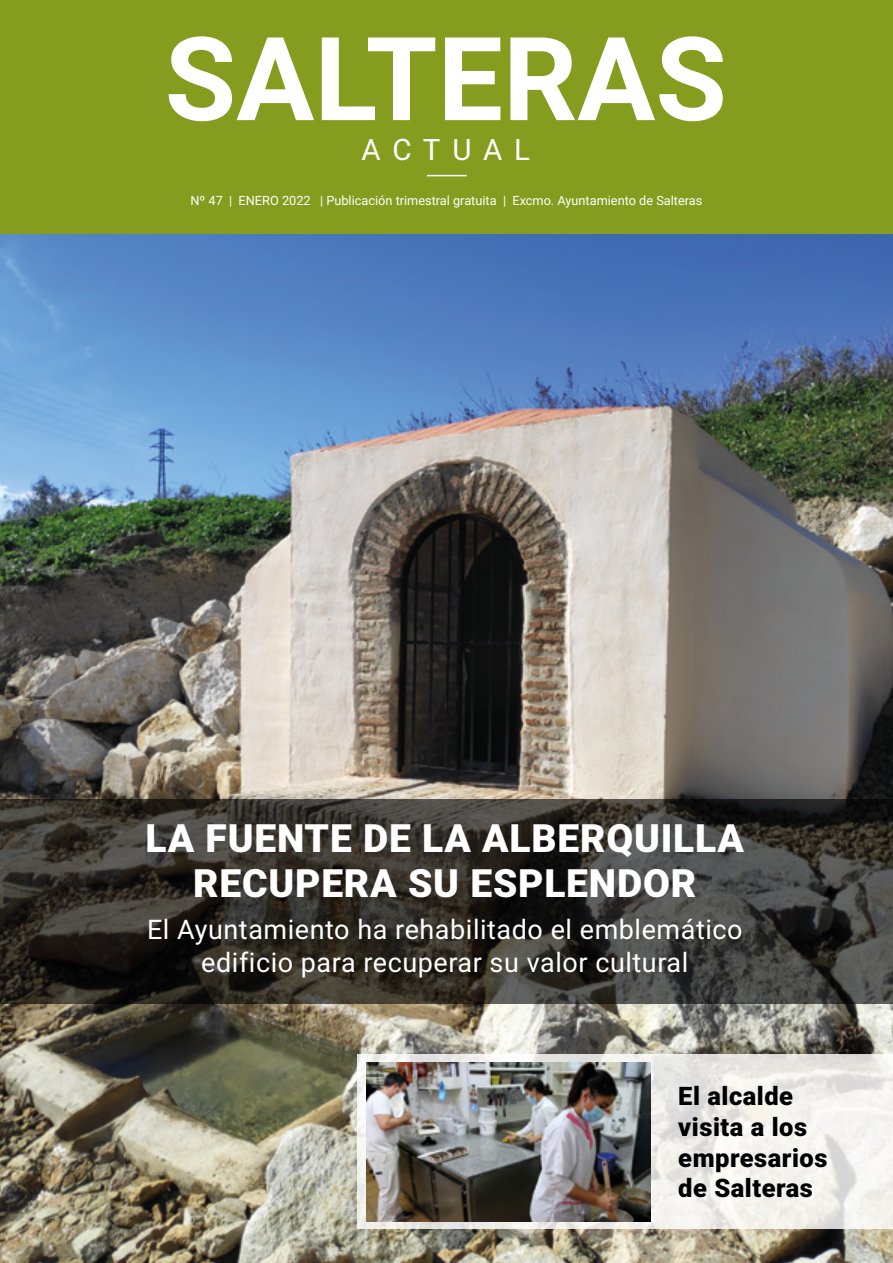
<style>
.page{position:relative;width:893px;height:1263px;background:#fff}
.page>*{position:absolute;margin:0;border:0;box-sizing:border-box;transform-origin:0 0}
.t1{font:700 116.25px "Roboto";color:#fff}
.t2{font:900 39px/45px "Roboto";letter-spacing:.02em;color:#fff;text-align:center}
.t3{font:29.55px "Roboto";letter-spacing:.395em;color:#fff}
.t4{font:27px/32.4px "Roboto";letter-spacing:.02em;color:#fff;text-align:center}
.t5{font:900 25.5px/30.6px "Roboto";letter-spacing:.02em;color:#000}
.t6{font:12.75px "Roboto";color:#fff}
</style>
<div class="page">
<div style="left:0;top:0;width:893px;height:236px;background:#849d1f"></div>
<hr style="left:427px;top:175px;width:40px;height:1px;background:#fff">
<img style="left:0;top:235px;width:893px;height:1028px">
<svg style="left:357px;top:1054px;width:536px;height:175px;fill:#f3f1ec"></svg>
<svg style="left:0;top:799px;width:893px;height:205px;background:#35322e"></svg>
<img style="left:366px;top:1062px;width:285px;height:159px">
<h1 class="t1" style="left:165px;top:-3px;width:564px">SALTERAS</h1>
<p class="t3" style="left:361px;top:128px;width:170px">ACTUAL</p>
<p class="t6" style="left:191px;top:192px;width:513px">Nº 47 | ENERO 2022 | Publicación trimestral gratuita | Excmo. Ayuntamiento de Salteras</p>
<h2 class="t2" style="left:145px;top:814px;width:600px">LA FUENTE DE LA ALBERQUILLA<br>RECUPERA SU ESPLENDOR</h2>
<p class="t4" style="left:147px;top:912px;width:597px">El Ayuntamiento ha rehabilitado el emblemático edificio para recuperar su valor cultural</p>
<p class="t5" style="left:678px;top:1080px;width:151px">El alcalde visita a los empresarios de Salteras</p>
</div>
